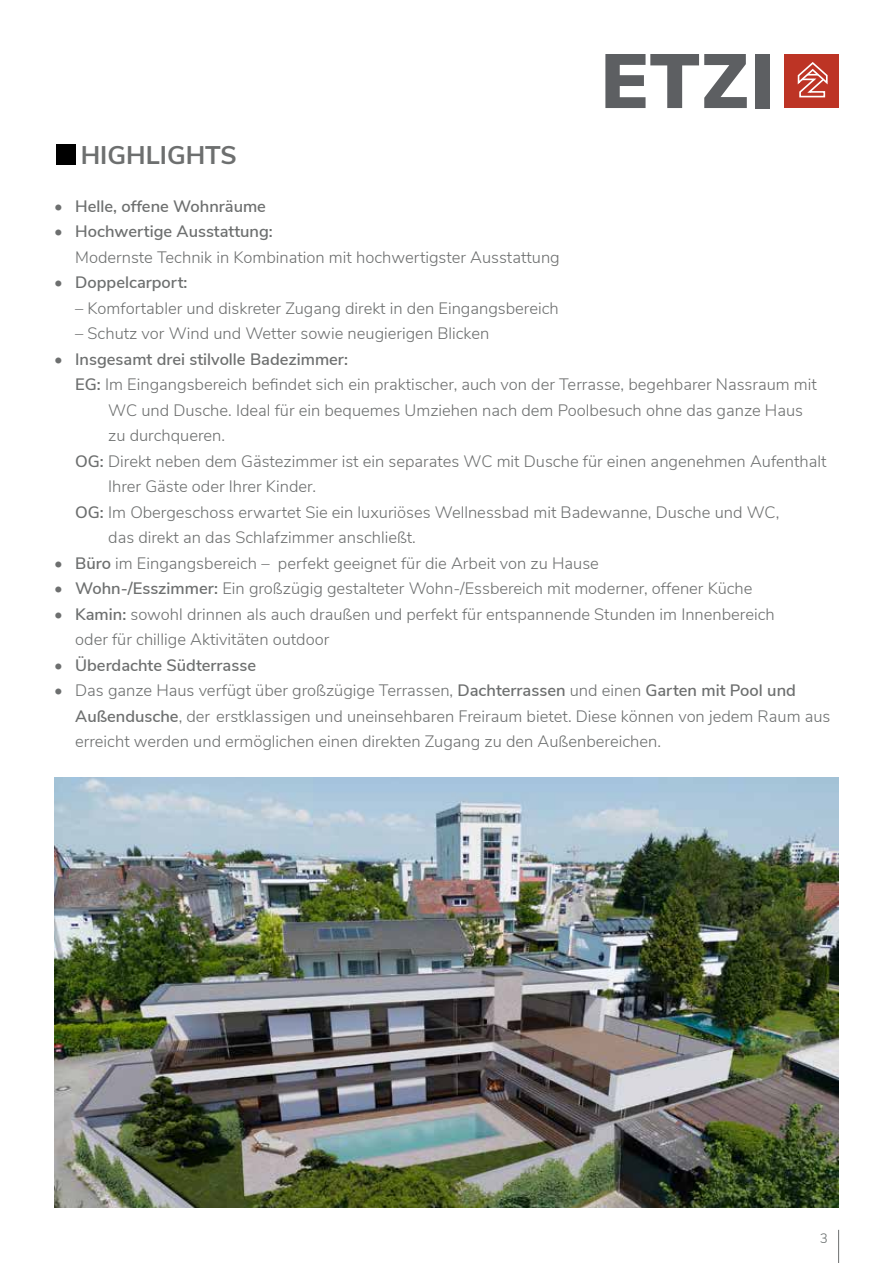
<style>
.page{position:relative;width:893px;height:1263px;background:#fff}
.page>*{position:absolute;margin:0;border:0;box-sizing:border-box;transform-origin:0 0}
.t1{font:700 25.5px "Nunito Sans";color:#6d6f6f}
.t2{font:300 16.5px/25.5px "Nunito Sans";color:#6d6f6f}
.t3{font:600 16.5px "Nunito Sans";color:#6d6f6f}
.t4{font:300 13.5px "Nunito Sans";color:#636969}
.s1{font-weight:300}
.s2{font-weight:600}
</style>
<div class="page">
<hr style="left:838px;top:1230px;width:1px;height:33px;background:#6d6f6f">
<div style="left:785px;top:54px;width:54px;height:54px;background:#bd3425"></div>
<svg style="left:797px;top:62px;width:31px;height:36px"></svg>
<svg style="left:605px;top:54px;width:142px;height:54px"></svg>
<div style="left:755px;top:54px;width:14px;height:54px;background:#5d5f62"></div>
<div style="left:56px;top:145px;width:20px;height:20px;background:#000"></div>
<img style="left:54px;top:777px;width:784px;height:430px">
<h1 class="t1" style="left:81px;top:137px;width:157px">HIGHLIGHTS</h1>
<p class="t3" style="left:54px;top:194px;width:213px"><span class="s1">•</span> Helle, offene Wohnräume</p>
<p class="t2" style="left:75px;top:218px;width:486px;text-indent:-21px">• <span class="s2">Hochwertige Ausstattung:<br></span>Modernste Technik in Kombination mit hochwertigster Ausstattung</p>
<p class="t3" style="left:54px;top:270px;width:135px"><span class="s1">•</span> Doppelcarport:</p>
<p class="t2" style="left:75px;top:294px;width:485px">– Komfortabler und diskreter Zugang direkt in den Eingangsbereich</p>
<p class="t2" style="left:75px;top:320px;width:416px">– Schutz vor Wind und Wetter sowie neugierigen Blicken</p>
<p class="t3" style="left:54px;top:347px;width:295px"><span class="s1">•</span> Insgesamt drei stilvolle Badezimmer:</p>
<p class="t2" style="left:75px;top:371px;width:743px"><span class="s2">EG:</span> Im Eingangsbereich befindet sich ein praktischer, auch von der Terrasse, begehbarer Nassraum mit</p>
<p class="t2" style="left:108px;top:396px;width:696px">WC und Dusche. Ideal für ein bequemes Umziehen nach dem Poolbesuch ohne das ganze Haus</p>
<p class="t2" style="left:108px;top:422px;width:118px">zu durchqueren.</p>
<p class="t2" style="left:75px;top:447px;width:753px"><span class="s2">OG:</span> Direkt neben dem Gästezimmer ist ein separates WC mit Dusche für einen angenehmen Aufenthalt</p>
<p class="t2" style="left:108px;top:473px;width:209px">Ihrer Gäste oder Ihrer Kinder.</p>
<p class="t2" style="left:75px;top:498px;width:706px"><span class="s2">OG:</span> Im Obergeschoss erwartet Sie ein luxuriöses Wellnessbad mit Badewanne, Dusche und WC,</p>
<p class="t2" style="left:108px;top:524px;width:309px">das direkt an das Schlafzimmer anschließt.</p>
<p class="t2" style="left:54px;top:549px;width:546px">• <span class="s2">Büro</span> im Eingangsbereich – perfekt geeignet für die Arbeit von zu Hause</p>
<p class="t2" style="left:54px;top:575px;width:700px">• <span class="s2">Wohn-/Esszimmer:</span> Ein großzügig gestalteter Wohn-/Essbereich mit moderner, offener Küche</p>
<p class="t2" style="left:75px;top:600px;width:701px;text-indent:-21px">• <span class="s2">Kamin:</span> sowohl drinnen als auch draußen und perfekt für entspannende Stunden im Innenbereich oder für chillige Aktivitäten outdoor</p>
<p class="t3" style="left:54px;top:653px;width:203px"><span class="s1">•</span> Überdachte Südterrasse</p>
<p class="t2" style="left:75px;top:677px;width:757px;text-indent:-21px">• Das ganze Haus verfügt über großzügige Terrassen, <span class="s2">Dachterrassen</span> und einen <span class="s2">Garten mit Pool und<br>Außendusche</span>, der erstklassigen und uneinsehbaren Freiraum bietet. Diese können von jedem Raum aus erreicht werden und ermöglichen einen direkten Zugang zu den Außenbereichen.</p>
<p class="t4" style="left:820px;top:1229px;width:10px">3</p>
</div>
